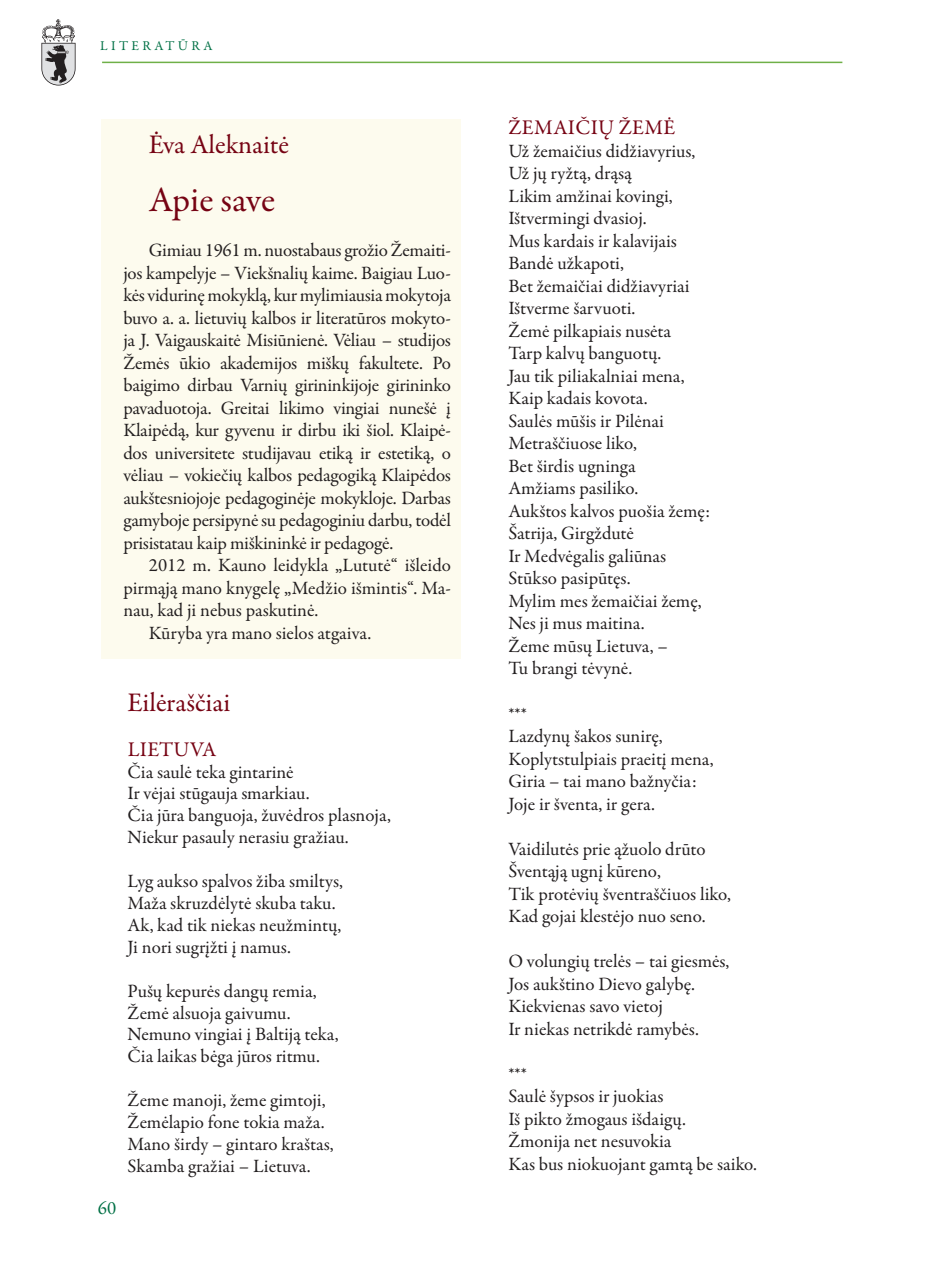
<style>
.page{position:relative;width:936px;height:1276px;background:#fff}
.page>*{position:absolute;margin:0;border:0;box-sizing:border-box;transform-origin:0 0}
.tekstas{font:36px "Garamond Premr Pro";letter-spacing:-.005em;color:#760313}
.tekstas-2{font:27px "Garamond Premr Pro";color:#760313}
.tekstas-3{font:21px "Garamond Premr Pro";letter-spacing:.02em;color:#760313}
.tekstas-4{font:18.9px/22.5px "Garamond Premr Pro";color:#231f20;text-align:justify}
.tekstas-5{font:18.9px "Garamond Premr Pro";color:#017045}
.t1{font:13.5px "Garamond Premr Pro";letter-spacing:.25em;color:#017045}
</style>
<div class="page">
<svg style="left:41px;top:19px;width:35px;height:67px"></svg>
<hr style="left:102px;top:62px;width:740px;height:1px;background:#6fb048">
<div style="left:101px;top:119px;width:360px;height:539px;background:#fdfbee"></div>
<p class="t1" style="left:100px;top:37px;width:114px">LITERATŪRA</p>
<p class="tekstas-2" style="left:149px;top:128px;width:142px">Ėva Aleknaitė</p>
<p class="tekstas" style="left:149px;top:178px;width:128px">Apie save</p>
<p class="tekstas-4" style="left:123px;top:240px;width:329px;text-indent:26px">Gimiau 1961 m. nuostabaus grožio Žemaiti&shy;jos kampelyje – Viekšnalių kaime. Baigiau Luo&shy;kės vidurinę mokyklą, kur mylimiausia mokytoja buvo a. a. lietuvių kalbos ir literatūros mokyto&shy;ja J. Vaigauskaitė Misiūnienė. Vėliau – studijos Žemės ūkio akademijos miškų fakultete. Po baigimo dirbau Varnių girininkijoje girininko pavaduotoja. Greitai likimo vingiai nunešė į Klaipėdą, kur gyvenu ir dirbu iki šiol. Klaipė&shy;dos universitete studijavau etiką ir estetiką, o vėliau – vokiečių kalbos pedagogiką Klaipėdos aukštesniojoje pedagoginėje mokykloje. Darbas gamyboje persipynė su pedagoginiu darbu, todėl prisistatau kaip miškininkė ir pedagogė.</p>
<p class="tekstas-4" style="left:123px;top:555px;width:329px;text-indent:26px">2012 m. Kauno leidykla „Lututė“ išleido pirmąją mano knygelę „Medžio išmintis“. Ma&shy;nau, kad ji nebus paskutinė.</p>
<p class="tekstas-4" style="left:149px;top:622px;width:224px">Kūryba yra mano sielos atgaiva.</p>
<p class="tekstas-5" style="left:98px;top:1196px;width:20px">60</p>
<p class="tekstas-2" style="left:128px;top:686px;width:104px">Eilėraščiai</p>
<p class="tekstas-3" style="left:128px;top:736px;width:90px">LIETUVA</p>
<p class="tekstas-4" style="left:128px;top:761px;width:167px">Čia saulė teka gintarinė</p>
<p class="tekstas-4" style="left:128px;top:782px;width:183px">Ir vėjai stūgauja smarkiau.</p>
<p class="tekstas-4" style="left:128px;top:804px;width:265px">Čia jūra banguoja, žuvėdros plasnoja,</p>
<p class="tekstas-4" style="left:128px;top:826px;width:223px">Niekur pasauly nerasiu gražiau.</p>
<p class="tekstas-4" style="left:128px;top:870px;width:217px">Lyg aukso spalvos žiba smiltys,</p>
<p class="tekstas-4" style="left:128px;top:892px;width:209px">Maža skruzdėlytė skuba taku.</p>
<p class="tekstas-4" style="left:128px;top:914px;width:215px">Ak, kad tik niekas neužmintų,</p>
<p class="tekstas-4" style="left:128px;top:936px;width:165px">Ji nori sugrįžti į namus.</p>
<p class="tekstas-4" style="left:128px;top:980px;width:191px">Pušų kepurės dangų remia,</p>
<p class="tekstas-4" style="left:128px;top:1001px;width:165px">Žemė alsuoja gaivumu.</p>
<p class="tekstas-4" style="left:128px;top:1023px;width:212px">Nemuno vingiai į Baltiją teka,</p>
<p class="tekstas-4" style="left:128px;top:1045px;width:194px">Čia laikas bėga jūros ritmu.</p>
<p class="tekstas-4" style="left:128px;top:1089px;width:199px">Žeme manoji, žeme gimtoji,</p>
<p class="tekstas-4" style="left:128px;top:1111px;width:198px">Žemėlapio fone tokia maža.</p>
<p class="tekstas-4" style="left:128px;top:1133px;width:207px">Mano širdy – gintaro kraštas,</p>
<p class="tekstas-4" style="left:128px;top:1155px;width:185px">Skamba gražiai – Lietuva.</p>
<p class="tekstas-3" style="left:508px;top:115px;width:168px">ŽEMAIČIŲ ŽEMĖ</p>
<p class="tekstas-4" style="left:508px;top:140px;width:188px">Už žemaičius didžiavyrius,</p>
<p class="tekstas-4" style="left:508px;top:163px;width:125px">Už jų ryžtą, drąsą</p>
<p class="tekstas-4" style="left:508px;top:185px;width:166px">Likim amžinai kovingi,</p>
<p class="tekstas-4" style="left:508px;top:208px;width:140px">Ištvermingi dvasioj.</p>
<p class="tekstas-4" style="left:508px;top:230px;width:170px">Mus kardais ir kalavijais</p>
<p class="tekstas-4" style="left:508px;top:253px;width:117px">Bandė užkapoti,</p>
<p class="tekstas-4" style="left:508px;top:275px;width:183px">Bet žemaičiai didžiavyriai</p>
<p class="tekstas-4" style="left:508px;top:298px;width:128px">Ištverme šarvuoti.</p>
<p class="tekstas-4" style="left:508px;top:320px;width:164px">Žemė pilkapiais nusėta</p>
<p class="tekstas-4" style="left:508px;top:343px;width:154px">Tarp kalvų banguotų.</p>
<p class="tekstas-4" style="left:508px;top:365px;width:178px">Jau tik piliakalniai mena,</p>
<p class="tekstas-4" style="left:508px;top:388px;width:141px">Kaip kadais kovota.</p>
<p class="tekstas-4" style="left:508px;top:410px;width:157px">Saulės mūšis ir Pilėnai</p>
<p class="tekstas-4" style="left:508px;top:433px;width:130px">Metraščiuose liko,</p>
<p class="tekstas-4" style="left:508px;top:455px;width:129px">Bet širdis ugninga</p>
<p class="tekstas-4" style="left:508px;top:478px;width:131px">Amžiams pasiliko.</p>
<p class="tekstas-4" style="left:508px;top:500px;width:203px">Aukštos kalvos puošia žemę:</p>
<p class="tekstas-4" style="left:508px;top:523px;width:127px">Šatrija, Girgždutė</p>
<p class="tekstas-4" style="left:508px;top:545px;width:159px">Ir Medvėgalis galiūnas</p>
<p class="tekstas-4" style="left:508px;top:568px;width:124px">Stūkso pasipūtęs.</p>
<p class="tekstas-4" style="left:508px;top:590px;width:195px">Mylim mes žemaičiai žemę,</p>
<p class="tekstas-4" style="left:508px;top:613px;width:138px">Nes ji mus maitina.</p>
<p class="tekstas-4" style="left:508px;top:635px;width:161px">Žeme mūsų Lietuva, –</p>
<p class="tekstas-4" style="left:508px;top:658px;width:125px">Tu brangi tėvynė.</p>
<p class="tekstas-4" style="left:508px;top:703px;width:20px">***</p>
<p class="tekstas-4" style="left:508px;top:725px;width:156px">Lazdynų šakos sunirę,</p>
<p class="tekstas-4" style="left:508px;top:748px;width:207px">Koplytstulpiais praeitį mena,</p>
<p class="tekstas-4" style="left:508px;top:770px;width:190px">Giria – tai mano bažnyčia:</p>
<p class="tekstas-4" style="left:508px;top:793px;width:148px">Joje ir šventa, ir gera.</p>
<p class="tekstas-4" style="left:508px;top:838px;width:199px">Vaidilutės prie ąžuolo drūto</p>
<p class="tekstas-4" style="left:508px;top:860px;width:154px">Šventąją ugnį kūreno,</p>
<p class="tekstas-4" style="left:508px;top:883px;width:224px">Tik protėvių šventraščiuos liko,</p>
<p class="tekstas-4" style="left:508px;top:905px;width:199px">Kad gojai klestėjo nuo seno.</p>
<p class="tekstas-4" style="left:508px;top:950px;width:222px">O volungių trelės – tai giesmės,</p>
<p class="tekstas-4" style="left:508px;top:973px;width:188px">Jos aukštino Dievo galybę.</p>
<p class="tekstas-4" style="left:508px;top:995px;width:156px">Kiekvienas savo vietoj</p>
<p class="tekstas-4" style="left:508px;top:1018px;width:192px">Ir niekas netrikdė ramybės.</p>
<p class="tekstas-4" style="left:508px;top:1063px;width:20px">***</p>
<p class="tekstas-4" style="left:508px;top:1085px;width:157px">Saulė šypsos ir juokias</p>
<p class="tekstas-4" style="left:508px;top:1108px;width:179px">Iš pikto žmogaus išdaigų.</p>
<p class="tekstas-4" style="left:508px;top:1130px;width:164px">Žmonija net nesuvokia</p>
<p class="tekstas-4" style="left:508px;top:1153px;width:250px">Kas bus niokuojant gamtą be saiko.</p>
</div>
